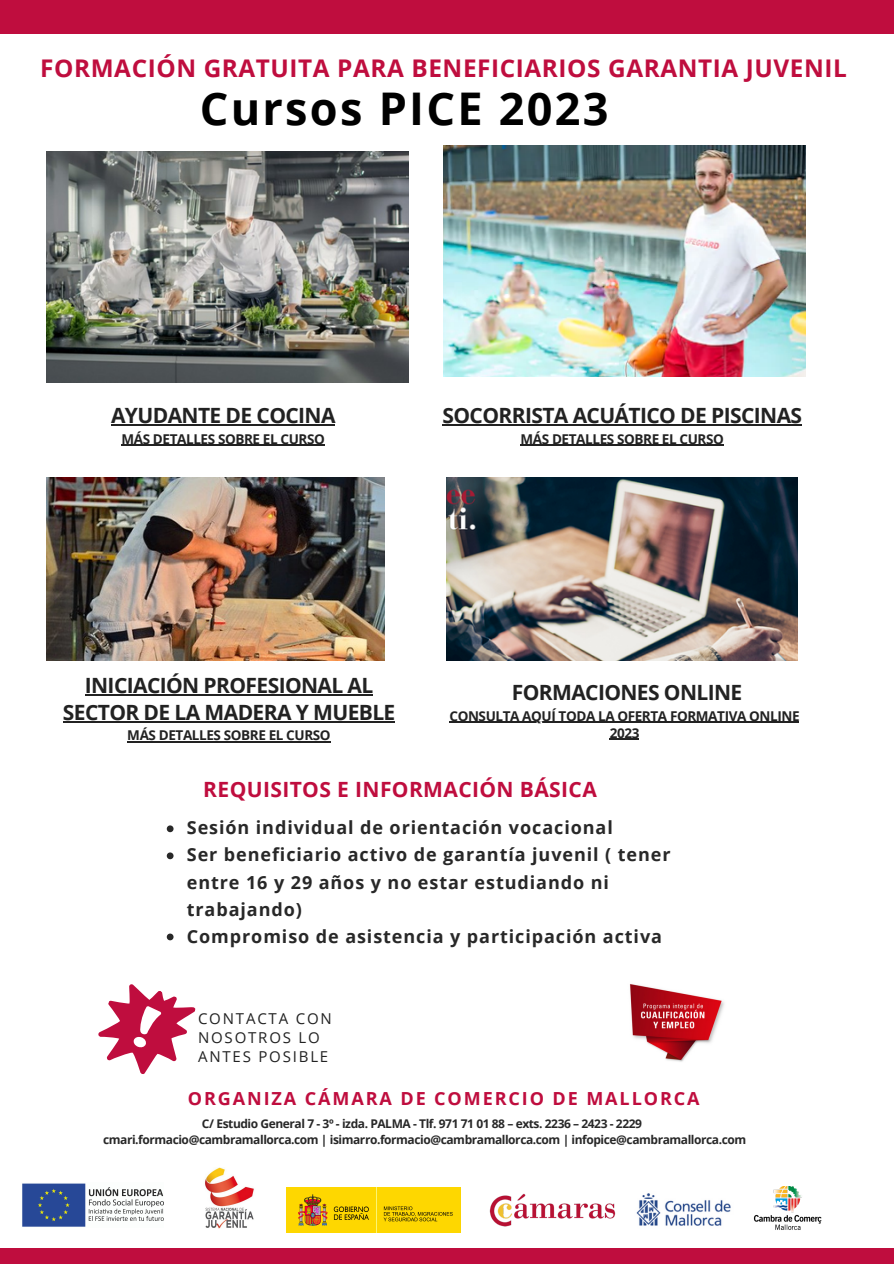
<style>
.page{position:relative;width:894px;height:1264px;background:#fff}
.page>*{position:absolute;margin:0;border:0;box-sizing:border-box;transform-origin:0 0}
.t1{font:700 45px "Open Sans";letter-spacing:.05em;color:#000}
.t2{font:700 24.3px "Open Sans";letter-spacing:.025em;color:#bf0d3e}
.t3{font:700 21px/27px "Open Sans";letter-spacing:-.03em;color:#222;text-align:center}
.t4{font:700 21px "Open Sans";letter-spacing:.02em;color:#bf0d3e}
.t5{font:700 18px/27px "Open Sans";letter-spacing:.05em;color:#282828}
.t6{font:700 18px "Open Sans";letter-spacing:.105em;color:#bf0d3e}
.t7{font:15px/19.2px "Open Sans";letter-spacing:.12em;color:#222}
.t8{font:700 13.5px/17px "Open Sans";letter-spacing:-.03em;color:#222;text-align:center}
.t9{font:700 12px/17px "Open Sans";letter-spacing:-.035em;color:#282828;text-align:center}
</style>
<div class="page">
<img style="left:443px;top:146px;width:362px;height:230px">
<div style="left:0;top:0;width:893px;height:34px;background:#bf0d3e"></div>
<img style="left:630px;top:984px;width:94px;height:78px">
<div style="left:0;top:1248px;width:893px;height:15px;background:#bf0d3e"></div>
<img style="left:753px;top:1186px;width:69px;height:44px">
<img style="left:22px;top:1183px;width:141px;height:44px">
<img style="left:489px;top:1193px;width:127px;height:34px">
<img style="left:205px;top:1167px;width:49px;height:61px">
<img style="left:286px;top:1187px;width:174px;height:45px">
<svg style="left:98px;top:984px;width:98px;height:90px"></svg>
<img style="left:47px;top:152px;width:361px;height:230px">
<img style="left:447px;top:478px;width:350px;height:182px">
<img style="left:636px;top:1193px;width:95px;height:33px">
<img style="left:47px;top:478px;width:337px;height:182px">
<hr style="left:442px;top:424px;width:359px;height:2px;background:#222">
<hr style="left:520px;top:445px;width:203px;height:1px;background:#222">
<svg style="left:167px;top:825px;width:6px;height:7px"></svg>
<svg style="left:167px;top:852px;width:6px;height:7px"></svg>
<svg style="left:167px;top:933px;width:6px;height:7px"></svg>
<hr style="left:111px;top:424px;width:224px;height:2px;background:#222">
<hr style="left:121px;top:445px;width:203px;height:1px;background:#222">
<hr style="left:449px;top:721px;width:350px;height:2px;background:#222">
<hr style="left:609px;top:738px;width:30px;height:1px;background:#222">
<hr style="left:85px;top:694px;width:287px;height:1px;background:#222">
<hr style="left:63px;top:721px;width:331px;height:1px;background:#222">
<hr style="left:127px;top:741px;width:203px;height:1px;background:#222">
<h2 class="t2" style="left:40px;top:51px;width:808px">FORMACIÓN GRATUITA PARA BENEFICIARIOS GARANTIA JUVENIL</h2>
<h1 class="t1" style="left:200px;top:77px;width:410px">Cursos PICE 2023</h1>
<p class="t3" style="left:111px;top:402px;width:226px">AYUDANTE DE COCINA</p>
<p class="t8" style="left:121px;top:430px;width:205px">MÁS DETALLES SOBRE EL CURSO</p>
<p class="t3" style="left:442px;top:402px;width:361px">SOCORRISTA ACUÁTICO DE PISCINAS</p>
<p class="t8" style="left:520px;top:430px;width:205px">MÁS DETALLES SOBRE EL CURSO</p>
<p class="t3" style="left:63px;top:671px;width:334px">INICIACIÓN PROFESIONAL AL<br>SECTOR DE LA MADERA Y MUEBLE</p>
<p class="t8" style="left:127px;top:726px;width:205px">MÁS DETALLES SOBRE EL CURSO</p>
<p class="t3" style="left:511px;top:678px;width:232px">FORMACIONES ONLINE</p>
<p class="t8" style="left:449px;top:707px;width:351px">CONSULTA AQUÍ TODA LA OFERTA FORMATIVA ONLINE<br>2023</p>
<p class="t4" style="left:203px;top:774px;width:395px">REQUISITOS E INFORMACIÓN BÁSICA</p>
<p class="t5" style="left:187px;top:814px;width:485px">Sesión individual de orientación vocacional<br>Ser beneficiario activo de garantía juvenil ( tener entre 16 y 29 años y no estar estudiando ni trabajando)<br>Compromiso de asistencia y participación activa</p>
<p class="t7" style="left:198px;top:1008px;width:135px">CONTACTA CON<br>NOSOTROS LO<br>ANTES POSIBLE</p>
<p class="t6" style="left:188px;top:1085px;width:513px">ORGANIZA CÁMARA DE COMERCIO DE MALLORCA</p>
<p class="t9" style="left:103px;top:1114px;width:644px">C/ Estudio General 7 - 3º - izda. PALMA - Tlf. 971 71 01 88 – exts. 2236 – 2423 - 2229 cmari.formacio@cambramallorca.com | isimarro.formacio@cambramallorca.com | infopice@cambramallorca.com</p>
</div>
